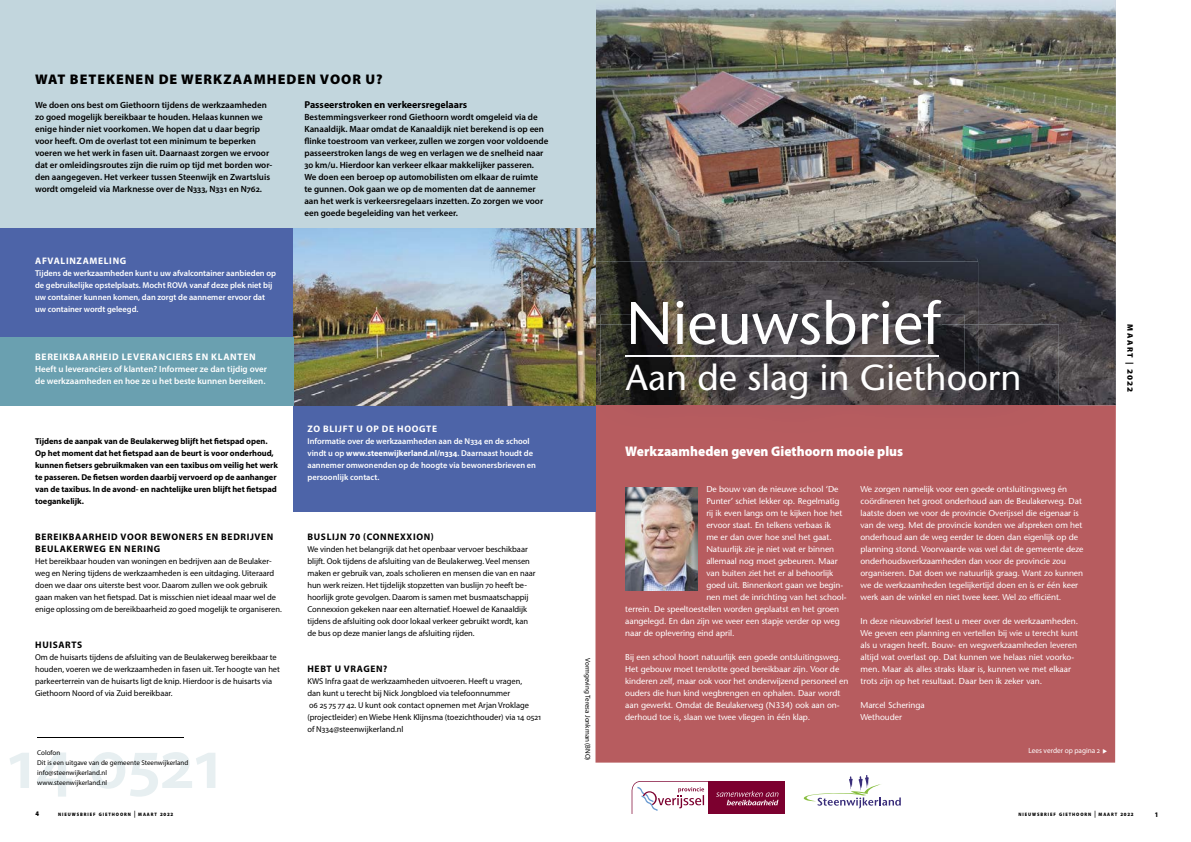
<style>
.page{position:relative;width:1191px;height:842px;background:#fff}
.page>*{position:absolute;margin:0;border:0;box-sizing:border-box;transform-origin:0 0}
.t1{font:36px "Stone Sans";color:#fff}
.t2{font:900 14px "Myriad Pro";color:#fff;scale:.95 1}
.t3{font:900 14px "Myriad Pro";letter-spacing:.07em;color:#000}
.t4{font:700 10px "Myriad Pro";color:#000}
.t5{font:700 9.5px/12px "Myriad Pro";letter-spacing:.07em;color:#000}
.t6{font:700 9.5px "Myriad Pro";letter-spacing:.07em;color:#fff}
.t7{font:600 9px/12px "Myriad Pro";color:#000}
.t8{font:600 9px/12px "Myriad Pro";color:#fff}
.t9{font:8.5px/12px "Stone Sans";letter-spacing:-.005em;color:#fff}
.t10{font:8.5px/12px "Myriad Pro";letter-spacing:-.005em;color:#000}
.t11{font:600 8.5px/12px "Myriad Pro";letter-spacing:-.005em;color:#fff}
.t12{font:700 8.5px/12px "Myriad Pro";letter-spacing:-.005em;color:#000}
.t13{font:900 8px "Myriad Pro";letter-spacing:.19em;color:#000}
.t14{font:7.5px "Myriad Pro";color:#fff}
.t15{font:7px/10px "Myriad Pro";color:#000}
.t16{font:900 7px "Myriad Pro";color:#000;scale:.9 1}
.t17{font:900 4.9px "Myriad Pro";letter-spacing:.215em;color:#000;scale:.9 1}
.s1{font-weight:700}
.s2{font-size:7px}
</style>
<div class="page">
<img style="left:595px;top:0;width:520px;height:405px">
<div style="left:595px;top:405px;width:520px;height:358px;background:#b75c5f"></div>
<img style="left:595px;top:262px;width:383px;height:124px">
<img style="left:631px;top:300px;width:310px;height:15px">
<img style="left:600px;top:315px;width:364px;height:71px">
<img style="left:631px;top:315px;width:310px;height:30px">
<img style="left:951px;top:324px;width:107px;height:81px">
<img style="left:595px;top:386px;width:357px;height:19px">
<div style="left:595px;top:405px;width:463px;height:33px;background:#b65c5f"></div>
<img style="left:626px;top:355px;width:312px;height:1px">
<svg style="left:803px;top:775px;width:97px;height:33px"></svg>
<div style="left:708px;top:781px;width:76px;height:33px;background:#7c002f"></div>
<svg style="left:631px;top:781px;width:77px;height:33px"></svg>
<svg style="left:716px;top:791px;width:62px;height:14px"></svg>
<svg style="left:10px;top:752px;width:205px;height:45px"></svg>
<div style="left:293px;top:405px;width:302px;height:107px;background:#4d64a8"></div>
<div style="left:0;top:0;width:595px;height:292px;background:#c2d6dd"></div>
<div style="left:0;top:228px;width:293px;height:111px;background:#4d64a8"></div>
<img style="left:625px;top:488px;width:73px;height:102px">
<img style="left:293px;top:228px;width:302px;height:177px">
<div style="left:0;top:337px;width:293px;height:68px;background:#6aa0b0"></div>
<hr style="left:37px;top:737px;width:146px;height:1px;background:#000">
<svg style="left:1103px;top:749px;width:4px;height:4px"></svg>
<h2 class="t3" style="left:35px;top:70px;width:349px">WAT BETEKENEN DE WERKZAAMHEDEN VOOR U?</h2>
<p class="t7" style="left:35px;top:99px;width:239px">We doen ons best om Giethoorn tijdens de werkzaamheden zo goed mogelijk bereikbaar te houden. Helaas kunnen we enige hinder niet voorkomen. We hopen dat u daar begrip voor heeft. Om de overlast tot een minimum te beperken voeren we het werk in fasen uit. Daarnaast zorgen we ervoor dat er omleidingsroutes zijn die ruim op tijd met borden wor&shy;den aangegeven. Het verkeer tussen Steenwijk en Zwartsluis wordt omgeleid via Marknesse over de N333, N331 en N762.</p>
<p class="t4" style="left:304px;top:98px;width:164px">Passeerstroken en verkeersregelaars</p>
<p class="t7" style="left:304px;top:111px;width:235px">Bestemmingsverkeer rond Giethoorn wordt omgeleid via de</p>
<p class="t7" style="left:304px;top:123px;width:241px">Kanaaldijk. Maar omdat de Kanaaldijk niet berekend is op een</p>
<p class="t7" style="left:309px;top:135px;width:240px">inke toestroom van verkeer, zullen we zorgen voor voldoende</p>
<p class="t7" style="left:304px;top:147px;width:241px">passeerstroken langs de weg en verlagen we de snelheid naar</p>
<p class="t7" style="left:304px;top:159px;width:231px">30 km/u. Hierdoor kan verkeer elkaar makkelijker passeren.</p>
<p class="t7" style="left:304px;top:171px;width:235px">We doen een beroep op automobilisten om elkaar de ruimte</p>
<p class="t7" style="left:304px;top:183px;width:233px">te gunnen. Ook gaan we op de momenten dat de aannemer</p>
<p class="t7" style="left:304px;top:195px;width:240px">aan het werk is verkeersregelaars inzetten. Zo zorgen we voor</p>
<p class="t7" style="left:304px;top:207px;width:155px">een goede begeleiding van het verkeer.</p>
<p class="t6" style="left:35px;top:255px;width:93px">AFVALINZAMELING</p>
<p class="t11" style="left:35px;top:267px;width:242px">Tijdens de werkzaamheden kunt u uw afvalcontainer aanbieden op de gebruikelijke opstelplaats. Mocht ROVA vanaf deze plek niet bij uw container kunnen komen, dan zorgt de aannemer ervoor dat uw container wordt geleegd.</p>
<p class="t6" style="left:35px;top:351px;width:222px">BEREIKBAARHEID LEVERANCIERS EN KLANTEN</p>
<p class="t8" style="left:35px;top:363px;width:233px">Heeft u leveranciers of klanten? Informeer ze dan tijdig over de werkzaamheden en hoe ze u het beste kunnen bereiken.</p>
<p class="t12" style="left:35px;top:435px;width:244px">Tijdens de aanpak van de Beulakerweg blijft het etspad open.<br>Op het moment dat het etspad aan de beurt is voor onderhoud, kunnen etsers gebruikmaken van een taxibus om veilig het werk te passeren. De etsen worden daarbij vervoerd op de aanhanger van de taxibus. In de avond- en nachtelijke uren blijft het etspad toegankelijk.</p>
<p class="t5" style="left:35px;top:530px;width:240px">BEREIKBAARHEID VOOR BEWONERS EN BEDRIJVEN<br>BEULAKERWEG EN NERING</p>
<p class="t10" style="left:35px;top:555px;width:248px">Het bereikbaar houden van woningen en bedrijven aan de Beulaker&shy;weg en Nering tijdens de werkzaamheden is een uitdaging. Uiteraard doen we daar ons uiterste best voor. Daarom zullen we ook gebruik gaan maken van het etspad. Dat is misschien niet ideaal maar wel de enige oplossing om de bereikbaarheid zo goed mogelijk te organiseren.</p>
<p class="t5" style="left:35px;top:638px;width:49px">HUISARTS</p>
<p class="t10" style="left:35px;top:651px;width:246px">Om de huisarts tijdens de afsluiting van de Beulakerweg bereikbaar te houden, voeren we de werkzaamheden in fasen uit. Ter hoogte van het parkeerterrein van de huisarts ligt de knip. Hierdoor is de huisarts via Giethoorn Noord of via Zuid bereikbaar.</p>
<p class="t15" style="left:37px;top:747px;width:153px">Colofon<br>Dit is een uitgave van de gemeente Steenwijkerland info@steenwijkerland.nl<br>www.steenwijkerland.nl</p>
<p class="t6" style="left:307px;top:423px;width:131px">ZO BLIJFT U OP DE HOOGTE</p>
<p class="t11" style="left:307px;top:435px;width:230px">Informatie over de werkzaamheden aan de N334 en de school vindt u op <span class="s1">www.steenwijkerland.nl/n334</span>. Daarnaast houdt de aannemer omwonenden op de hoogte via bewonersbrieven en persoonlijk contact.</p>
<p class="t5" style="left:307px;top:530px;width:128px">BUSLIJN 70 (CONNEXXION)</p>
<p class="t10" style="left:307px;top:543px;width:230px">We vinden het belangrijk dat het openbaar vervoer beschikbaar blijft. Ook tijdens de afsluiting van de Beulakerweg. Veel mensen maken er gebruik van, zoals scholieren en mensen die van en naar hun werk reizen. Het tijdelijk stopzetten van buslijn 70 heeft be&shy;hoorlijk grote gevolgen. Daarom is samen met busmaatschappij Connexxion gekeken naar een alternatief. Hoewel de Kanaaldijk tijdens de afsluiting ook door lokaal verkeer gebruikt wordt, kan de bus op deze manier langs de afsluiting rijden.</p>
<p class="t5" style="left:307px;top:662px;width:81px">HEBT U VRAGEN?</p>
<p class="t10" style="left:307px;top:675px;width:235px">KWS Infra gaat de werkzaamheden uitvoeren. Heeft u vragen,<br>dan kunt u terecht bij Nick Jongbloed via telefoonnummer<br>06 25 75 77 42. U kunt ook contact opnemen met Arjan Vroklage (projectleider) en Wiebe Henk Klijnsma (toezichthouder) via 14 0521 of N334@steenwijkerland.nl</p>
<p class="t15" style="left:593px;top:658px;width:104px;rotate:90deg">Vormgeving Teresa Jonkman (BNO)</p>
<h1 class="t1" style="left:626px;top:355px;width:397px">Aan de slag in Giethoorn</h1>
<h2 class="t2" style="left:625px;top:442px;width:294px">Werkzaamheden geven Giethoorn mooie plus</h2>
<p class="t9" style="left:706px;top:483px;width:134px">De bouw van de nieuwe school ‘De</p>
<p class="t9" style="left:706px;top:495px;width:135px">Punter’ schiet lekker op. Regelmatig</p>
<p class="t9" style="left:706px;top:507px;width:137px">rij ik even langs om te kijken hoe het</p>
<p class="t9" style="left:706px;top:519px;width:126px">ervoor staat. En telkens verbaas ik</p>
<p class="t9" style="left:706px;top:531px;width:127px">me er dan over hoe snel het gaat.</p>
<p class="t9" style="left:706px;top:543px;width:129px">Natuurlijk zie je niet wat er binnen</p>
<p class="t9" style="left:706px;top:555px;width:133px">allemaal nog moet gebeuren. Maar</p>
<p class="t9" style="left:706px;top:567px;width:128px">van buiten ziet het er al behoorlijk</p>
<p class="t9" style="left:706px;top:579px;width:138px">goed uit. Binnenkort gaan we begin-</p>
<p class="t9" style="left:706px;top:591px;width:142px">nen met de inrichting van het school-</p>
<p class="t9" style="left:625px;top:603px;width:215px">terrein. De speeltoestellen worden geplaatst en het groen</p>
<p class="t9" style="left:625px;top:615px;width:216px">aangelegd. En dan zijn we weer een stapje verder op weg</p>
<p class="t9" style="left:625px;top:627px;width:111px">naar de oplevering eind april.</p>
<p class="t9" style="left:625px;top:651px;width:225px">Bij een school hoort natuurlijk een goede ontsluitingsweg.<br>Het gebouw moet tenslotte goed bereikbaar zijn. Voor de kinderen zelf, maar ook voor het onderwijzend personeel en ouders die hun kind wegbrengen en ophalen. Daar wordt aan gewerkt. Omdat de Beulakerweg (N334) ook aan on&shy;derhoud toe is, slaan we twee vliegen in één klap.</p>
<p class="t9" style="left:860px;top:483px;width:225px">We zorgen namelijk voor een goede ontsluitingsweg én coördineren het groot onderhoud aan de Beulakerweg. Dat laatste doen we voor de provincie Overijssel die eigenaar is van de weg. Met de provincie konden we afspreken om het onderhoud aan de weg eerder te doen dan eigenlijk op de planning stond. Voorwaarde was wel dat de gemeente deze onderhoudswerkzaamheden dan voor de provincie zou organiseren. Dat doen we natuurlijk graag. Want zo kunnen we de werkzaamheden tegelijkertijd doen en is er één keer werk aan de winkel en niet twee keer. Wel zo efficiënt.</p>
<p class="t9" style="left:860px;top:615px;width:219px">In deze nieuwsbrief leest u meer over de werkzaamheden.<br>We geven een planning en vertellen bij wie u terecht kunt als u vragen heeft. Bouw- en wegwerkzaamheden leveren altijd wat overlast op. Dat kunnen we helaas niet voorko&shy;men. Maar als alles straks klaar is, kunnen we met elkaar trots zijn op het resultaat. Daar ben ik zeker van.</p>
<p class="t9" style="left:860px;top:699px;width:66px">Marcel Scheringa<br>Wethouder</p>
<p class="t14" style="left:1028px;top:746px;width:73px">Lees verder op pagina 2</p>
<p class="t13" style="left:1135px;top:324px;width:69px;rotate:90deg">MAART | 2022</p>
<p class="t16" style="left:36px;top:809px;width:6px">4</p>
<p class="t17" style="left:58px;top:811px;width:129px">NIEUWSBRIEF GIETHOORN <span class="s2">|</span> MAART 2022</p>
<p class="t16" style="left:1155px;top:810px;width:6px">1</p>
<p class="t17" style="left:1018px;top:811px;width:129px">NIEUWSBRIEF GIETHOORN <span class="s2">|</span> MAART 2022</p>
</div>
